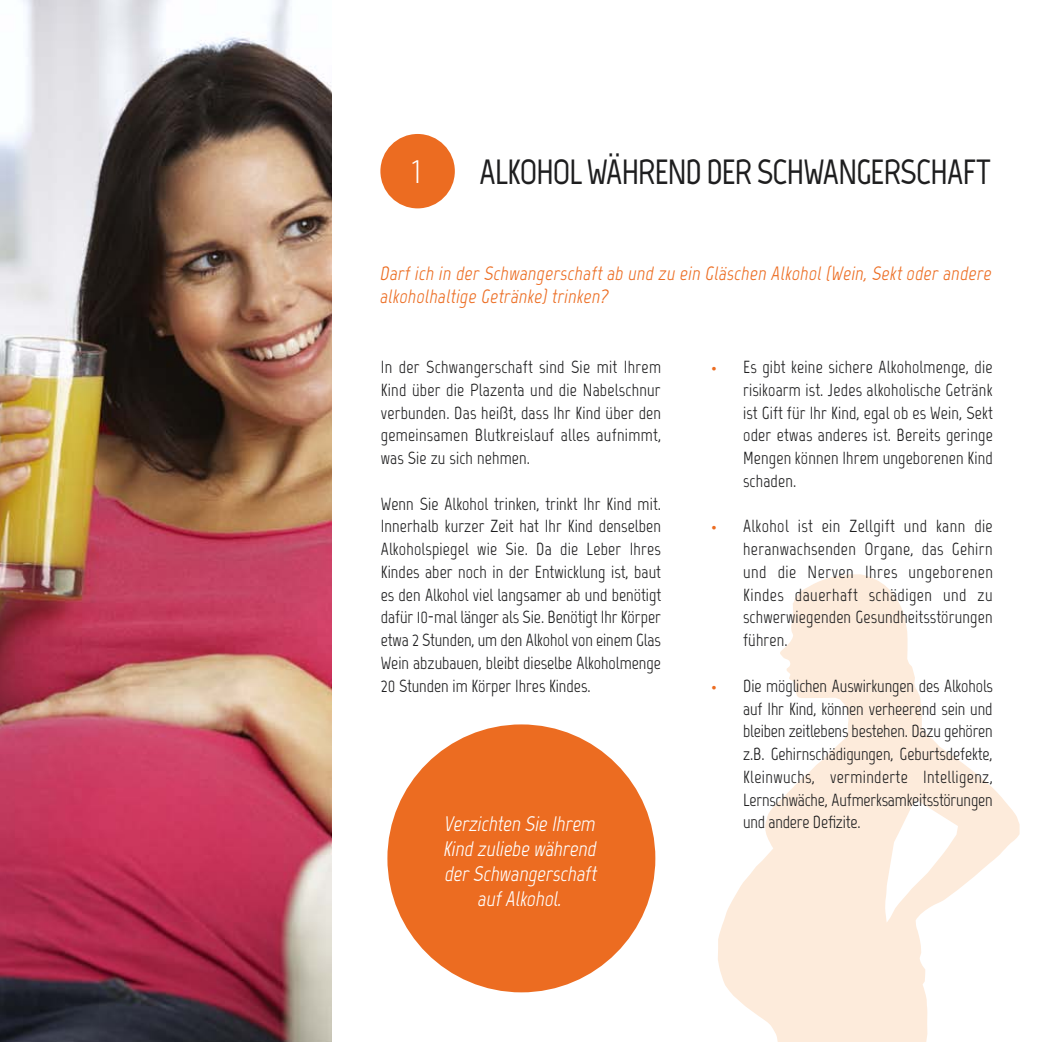
<style>
.page{position:relative;width:1042px;height:1042px;background:#fff}
.page>*{position:absolute;margin:0;border:0;box-sizing:border-box;transform-origin:0 0}
.t1{font:700 35px "Marvel";letter-spacing:-.035em;color:#1e1e1f}
.t2{font:300 35px "Myriad Pro";color:#fff}
.t3{font:italic 21px/25.2px "Marvel";color:#fff;text-align:center}
.t4{font:italic 19.25px/22.8px "Marvel";letter-spacing:.02em;color:#ec6c21}
.t5{font:17.5px/22.8px "Marvel";letter-spacing:.01em;color:#1e1e1f;text-align:justify}
.s1{color:#ec6c21}
</style>
<div class="page">
<svg style="left:718px;top:574px;width:301px;height:468px;fill:#fdebdb"></svg>
<div style="left:380px;top:134px;width:75px;height:74px;background:#ec6c21;border-radius:50%"></div>
<div style="left:387px;top:724px;width:268px;height:268px;background:#ec6c21;border-radius:50%"></div>
<img style="left:0;top:0;width:331px;height:1042px">
<h1 class="t2" style="left:409px;top:150px;width:19px">1</h1>
<h1 class="t1" style="left:480px;top:151px;width:513px">ALKOHOL WÄHREND DER SCHWANGERSCHAFT</h1>
<p class="t4" style="left:380px;top:262px;width:613px">Darf ich in der Schwangerschaft ab und zu ein Gläschen Alkohol (Wein, Sekt oder andere alkoholhaltige Getränke) trinken?</p>
<p class="t5" style="left:381px;top:356px;width:282px">In der Schwangerschaft sind Sie mit Ihrem Kind über die Plazenta und die N abelschnur verbunden. Das heißt, dass Ihr Kind über den gemeinsamen Blutkreislauf alles aufnimmt, was Sie zu sich nehmen.</p>
<p class="t5" style="left:381px;top:492px;width:282px">Wenn Sie Alkohol trinken, trinkt Ihr Kind mit.<br>Innerhalb kurzer Zeit hat Ihr Kind denselben Alkoholspiegel wie Sie. Da die Leber Ihres Kindes aber noch in der Entwicklung ist, baut es den Alkohol viel langsamer ab und benötigt dafür 10-mal länger als Sie. Benötigt Ihr Körper etwa 2 Stunden, um den Alkohol von einem Glas Wein abzubauen, bleibt dieselbe Alkoholmenge 20 Stunden im Körper Ihres Kindes.</p>
<p class="t3" style="left:444px;top:811px;width:155px">Verzichten Sie Ihrem<br>Kind zuliebe während der Schwangerschaft auf Alkohol.</p>
<p class="t5" style="left:743px;top:356px;width:251px;text-indent:-31px"><span class="s1">•</span> Es gibt keine sichere Alkoholmenge, die risikoarm ist. Jedes alkoholische Getränk ist Gift für Ihr Kind, egal ob es Wein, Sekt oder etwas anderes ist. Bereits geringe M engen können Ihrem ungeborenen Kind schaden.</p>
<p class="t5" style="left:743px;top:515px;width:251px;text-indent:-31px"><span class="s1">•</span> Alkohol ist ein Zellgift und kann die heranwachsenden Organe, das Gehirn und die N erven Ihres ungeborenen Kindes dauerhaft schädigen und zu schwerwiegenden Gesundheitsstörungen führen.</p>
<p class="t5" style="left:743px;top:674px;width:251px;text-indent:-31px"><span class="s1">•</span> Die möglichen Auswirkungen des Alkohols auf Ihr Kind, können verheerend sein und bleiben zeitlebens bestehen. Dazu gehören z.B. Gehirnschädigungen, Geburtsdefekte, Kleinwuchs, verminderte Intelligenz, Lernschwäche, Aufmerksamkeitsstörungen und andere Defizite.</p>
</div>
